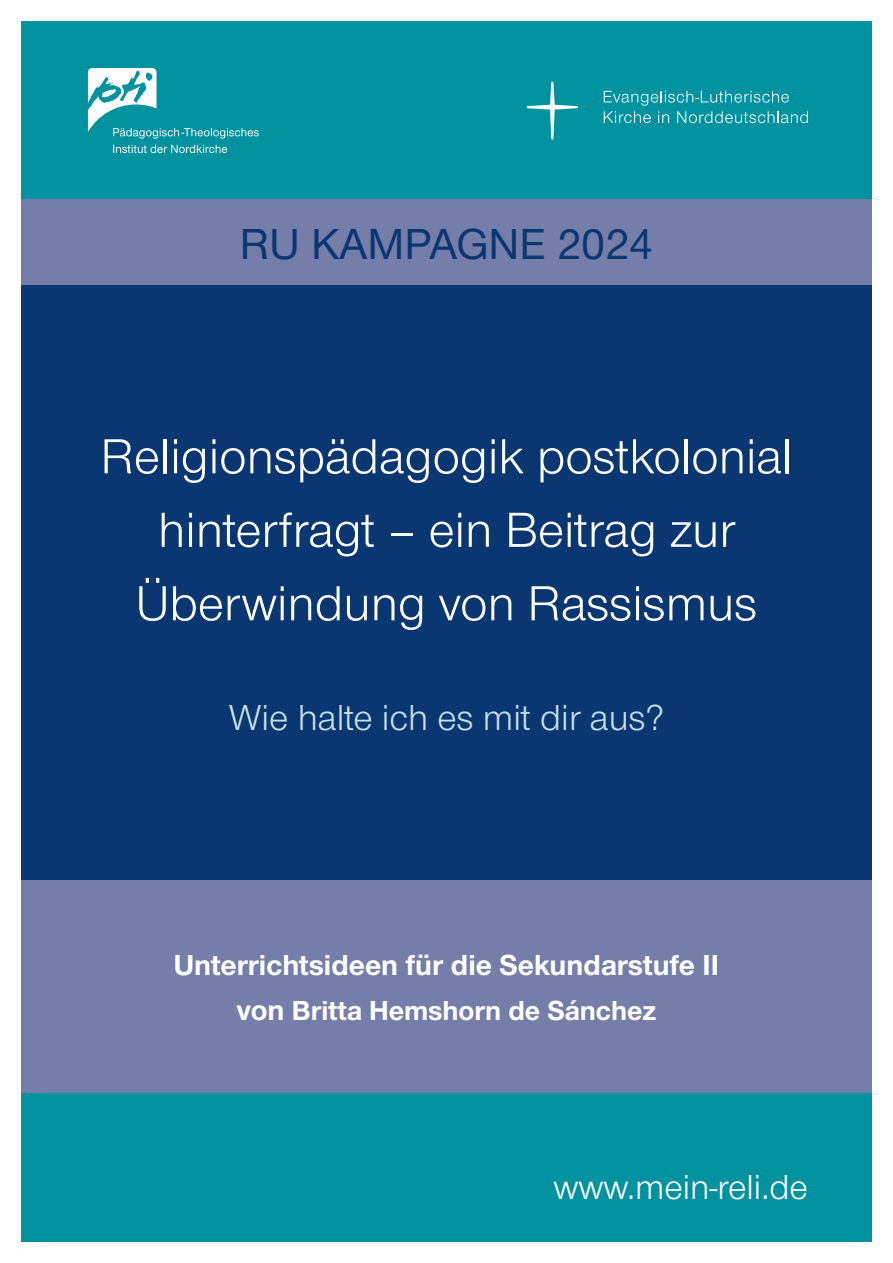
<style>
.page{position:relative;width:893px;height:1263px;background:#fff}
.page>*{position:absolute;margin:0;border:0;box-sizing:border-box;transform-origin:0 0}
.t1{font:51px/73.5px "Nordelbica";color:#fff;text-align:center}
.t2{font:500 45px "Nordelbica";color:#0a3672}
.t3{font:37.5px "Nordelbica";color:#c8e1e6}
.t4{font:36px "Nordelbica";color:#fff}
.t5{font:700 30px "Nordelbica";color:#fff}
.t6{font:700 28.5px "Nordelbica";color:#fff}
.s1{font-size:30px}
</style>
<div class="page">
<div style="left:21px;top:21px;width:851px;height:179px;background:#00929e"></div>
<div style="left:21px;top:285px;width:851px;height:595px;background:#0a3672"></div>
<div style="left:21px;top:880px;width:851px;height:213px;background:#747ea8"></div>
<div style="left:21px;top:200px;width:851px;height:85px;background:#747ea8"></div>
<div style="left:21px;top:1093px;width:851px;height:149px;background:#00929e"></div>
<svg style="left:113px;top:145px;width:114px;height:8px"></svg>
<svg style="left:88px;top:68px;width:171px;height:71px"></svg>
<svg style="left:604px;top:91px;width:204px;height:32px"></svg>
<svg style="left:527px;top:82px;width:51px;height:57px"></svg>
<p class="t2" style="left:240px;top:218px;width:415px">RU KAMPAGNE 2024</p>
<p class="t1" style="left:101px;top:420px;width:693px">Religionspädagogik postkolonial hinterfragt – ein Beitrag zur<br>Überwindung von Rassismus</p>
<p class="t3" style="left:229px;top:696px;width:437px">Wie halte ich es mit dir aus?</p>
<p class="t5" style="left:174px;top:948px;width:547px">Unterrichtsideen für die Sekundarstufe II</p>
<p class="t6" style="left:237px;top:994px;width:421px"><span class="s1">von</span> Britta Hemshorn de Sánchez</p>
<p class="t4" style="left:553px;top:1167px;width:256px">www.mein-reli.de</p>
</div>
